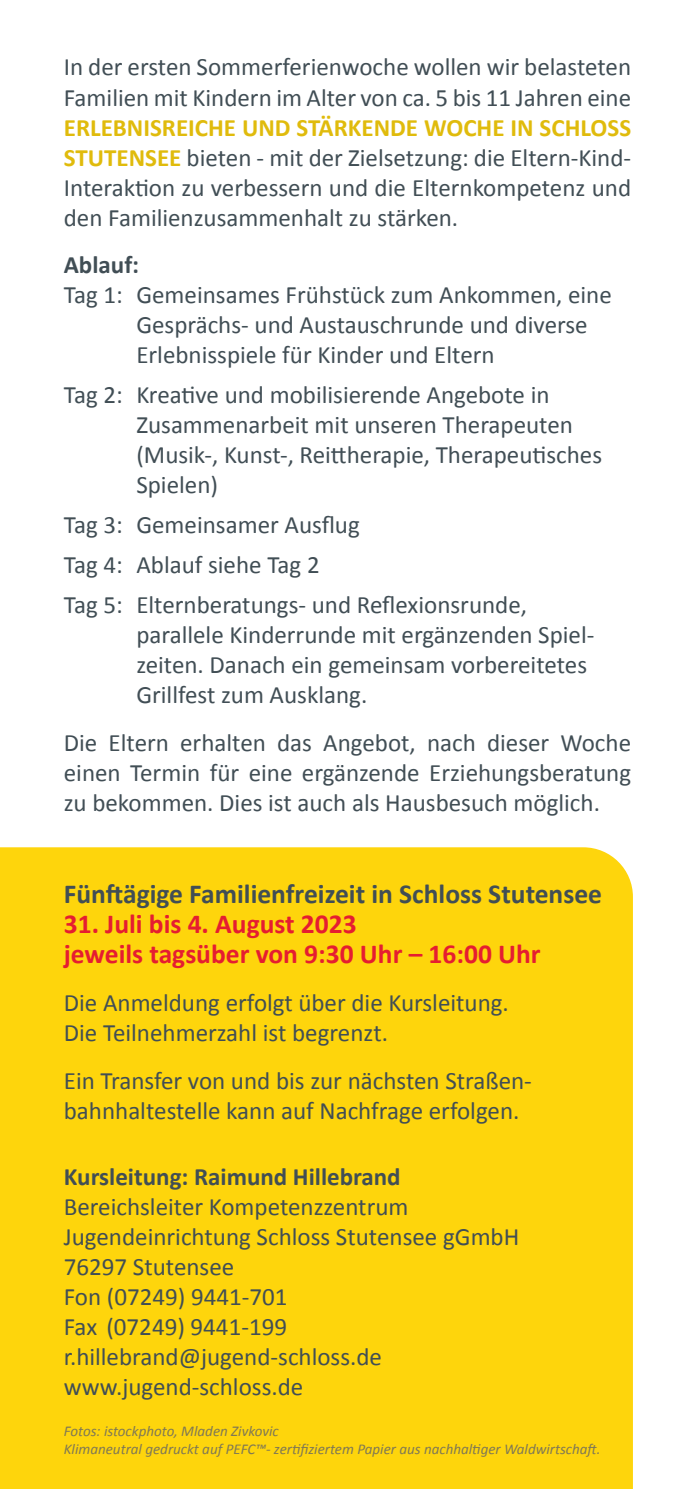
<style>
.page{position:relative;width:695px;height:1489px;background:#fff}
.page>*{position:absolute;margin:0;border:0;box-sizing:border-box;transform-origin:0 0}
.t1{font:700 27.5px/30px "Calibri";color:#e51d31}
.t2{font:700 27.5px "Calibri";color:#414e55}
.t3{font:25px/30px "Calibri";color:#414e55}
.t4{font:700 25px "Calibri";color:#414e55}
.t5{font:italic 15px/17.5px "Calibri";color:#7f7855}
.s1{font-weight:700;color:#e0bb0c}
</style>
<div class="page">
<div style="left:0;top:847px;width:632px;height:641px;background:#fed50c"></div>
<div style="left:64px;top:1425px;width:215px;height:13px;background:#fed50c"></div>
<div style="left:64px;top:1443px;width:535px;height:13px;background:#fed50c"></div>
<p class="t3" style="left:64px;top:51px;width:568px">In der ersten Sommerferienwoche wollen wir belasteten<br>Familien mit Kindern im Alter von ca. 5 bis 11 Jahren eine</p>
<p class="t3" style="left:64px;top:111px;width:568px;text-align:justify"><span class="s1">ERLEBNISREICHE UND STÄRKENDE WOCHE IN SCHLOSS STUTENSEE</span> bieten - mit der Zielsetzung: die Eltern-Kind-Interaktion zu verbessern und die Elternkompetenz und den Familienzusammenhalt zu stärken.</p>
<p class="t4" style="left:64px;top:249px;width:77px">Ablauf:</p>
<p class="t3" style="left:136px;top:278px;width:477px;text-indent:-72px">Tag 1: Gemeinsames Frühstück zum Ankommen, eine<br>Gesprächs- und Austauschrunde und diverse<br>Erlebnisspiele für Kinder und Eltern</p>
<p class="t3" style="left:136px;top:378px;width:467px;text-indent:-72px">Tag 2: Kreative und mobilisierende Angebote in Zusammenarbeit mit unseren Therapeuten (Musik-, Kunst-, Reittherapie, Therapeutisches Spielen)</p>
<p class="t3" style="left:64px;top:503px;width:464px;line-height:40px">Tag 3: Gemeinsamer Ausflug<br>Tag 4: Ablauf siehe Tag 2<br>Tag 5: Elternberatungs- und Reflexionsrunde,</p>
<p class="t3" style="left:136px;top:618px;width:459px">parallele Kinderrunde mit ergänzenden Spiel&shy;zeiten. Danach ein gemeinsam vorbereitetes<br>Grillfest zum Ausklang.</p>
<p class="t3" style="left:64px;top:726px;width:568px;text-align:justify">Die Eltern erhalten das Angebot, nach dieser Woche einen Termin für eine ergänzende Erziehungsberatung zu bekommen. Dies ist auch als Hausbesuch möglich.</p>
<p class="t2" style="left:64px;top:877px;width:539px">Fünftägige Familienfreizeit in Schloss Stutensee</p>
<p class="t1" style="left:64px;top:907px;width:478px">31. Juli bis 4. August 2023<br>jeweils tagsüber von 9:30 Uhr – 16:00 Uhr</p>
<p class="t3" style="left:64px;top:986px;width:446px">Die Anmeldung erfolgt über die Kursleitung.<br>Die Teilnehmerzahl ist begrenzt.</p>
<p class="t3" style="left:64px;top:1063px;width:469px">Ein Transfer von und bis zur nächsten Straßen&shy;bahnhaltestelle kann auf Nachfrage erfolgen.</p>
<p class="t4" style="left:64px;top:1161px;width:338px">Kursleitung: Raimund Hillebrand</p>
<p class="t3" style="left:64px;top:1190px;width:457px">Bereichsleiter Kompetenzzentrum<br>Jugendeinrichtung Schloss Stutensee gGmbH<br>76297 Stutensee<br>Fon (07249) 9441-701<br>Fax (07249) 9441-199 r.hillebrand@jugend-schloss.de www.jugend-schloss.de</p>
<p class="t5" style="left:64px;top:1421px;width:538px">Fotos: istockphoto, Mladen Zivkovic<br>Klimaneutral gedruckt auf PEFC™- zertifiziertem Papier aus nachhaltiger Waldwirtschaft.</p>
</div>
